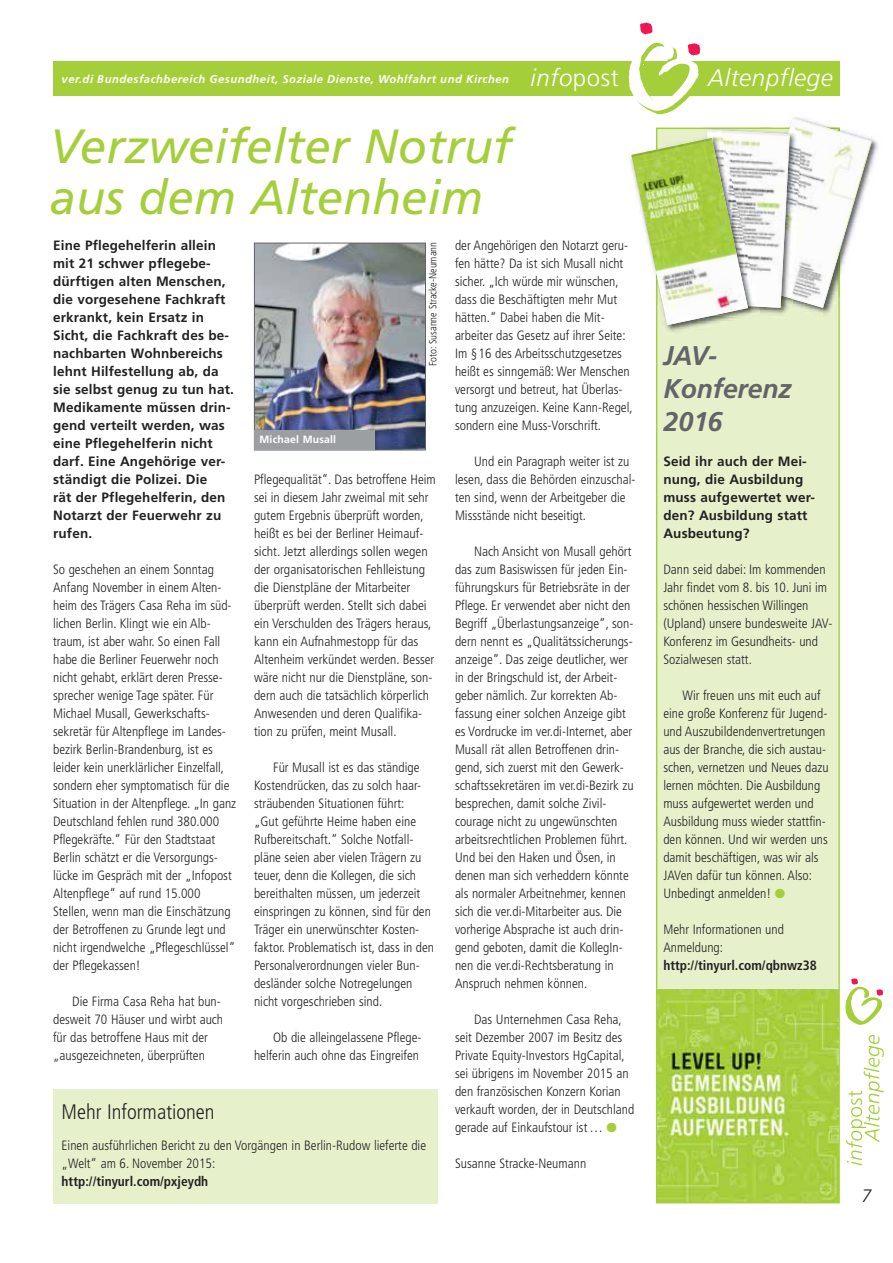
<style>
.page{position:relative;width:893px;height:1263px;background:#fff}
.page>*{position:absolute;margin:0;border:0;box-sizing:border-box;transform-origin:0 0}
.t1{font:italic 48px/51px "Frutiger LT";color:#a5cf3a}
.t2{font:italic 700 27px/33px "Frutiger LT";letter-spacing:-.005em;color:#626467}
.t3{font:italic 300 24px "Frutiger LT";letter-spacing:.025em;color:#fff}
.t4{font:300 condensed 21px "Frutiger LT";color:#232122}
.t5{font:italic 300 18px "Frutiger LT";color:#232122}
.t6{font:300 condensed 13.5px/18px "Frutiger LT";color:#232122}
.t7{font:700 13.5px/18px "Frutiger LT";letter-spacing:.01em;color:#232122}
.t8{font:700 condensed 13.5px "Frutiger LT";color:#232122}
.t9{font:italic 700 11.25px "Frutiger LT";letter-spacing:.045em;color:#fff}
.t10{font:300 condensed 10.5px "Frutiger LT";color:#232122}
.t11{font:700 10.5px "Frutiger LT";letter-spacing:.015em;color:#fff}
.s1{font-weight:300;font-size:24px}
.s2{font-weight:300;font-style:normal;font-size:24px}
</style>
<div class="page">
<div style="left:53px;top:62px;width:787px;height:34px;background:#a5cf3a"></div>
<svg style="left:845px;top:978px;width:38px;height:47px"></svg>
<svg style="left:846px;top:1035px;width:38px;height:130px"></svg>
<div style="left:53px;top:1089px;width:385px;height:115px;background:#e6f1cc"></div>
<div style="left:657px;top:129px;width:181px;height:1073px;background:#e6f1cc"></div>
<div style="left:656px;top:128px;width:184px;height:1075px;border:2px solid #a5cf3a"></div>
<img style="left:872px;top:139px;width:7px;height:28px">
<img style="left:657px;top:325px;width:44px;height:13px">
<svg style="left:629px;top:22px;width:243px;height:303px"></svg>
<img style="left:631px;top:138px;width:117px;height:187px">
<img style="left:657px;top:989px;width:181px;height:213px">
<img style="left:256px;top:245px;width:168px;height:203px">
<div style="left:254px;top:243px;width:172px;height:207px;border:1px solid #626467"></div>
<div style="left:255px;top:430px;width:120px;height:20px;background:#9c9fa2"></div>
<p class="t9" style="left:62px;top:75px;width:559px">ver.di Bundesfachbereich Gesundheit, Soziale Dienste, Wohlfahrt und Kirchen <span class="s1">info</span><span class="s2">post</span></p>
<h3 class="t3" style="left:708px;top:68px;width:126px">Altenpflege</h3>
<h1 class="t1" style="left:50px;top:124px;width:463px">Verzweifelter Notruf aus dem Altenheim</h1>
<p class="t7" style="left:53px;top:238px;width:182px">Eine Pflegehelferin allein mit 21 schwer pflegebe&shy;dürftigen alten Menschen, die vorgesehene Fachkraft erkrankt, kein Ersatz in<br>Sicht, die Fachkraft des be - nachbarten Wohn be reichs lehnt Hilfestellung ab, da sie selbst genug zu tun hat.<br>Medikamente müssen drin&shy;gend verteilt werden, was eine Pflege helferin nicht darf. Eine Angehörige ver&shy;ständigt die Polizei. Die<br>rät der Pflegehelferin, den<br>Not arzt der Feuerwehr zu rufen.</p>
<p class="t6" style="left:53px;top:562px;width:185px">So geschehen an einem Sonntag Anfang November in einem Alten - heim des Trägers Casa Reha im süd&shy;lichen Berlin. Klingt wie ein Alb - traum, ist aber wahr. So einen Fall habe die Berliner Feuerwehr noch nicht ge habt, erklärt deren Presse - sprecher wenige Tage später. Für Michael Musall, Gewerkschafts - sekretär für Altenpflege im Landes - bezirk Berlin-Brandenburg, ist es leider kein unerklärlicher Einzelfall, sondern eher symptomatisch für die Situation in der Altenpflege. „In ganz Deutsch land fehlen rund 380.000<br>Pflege kräfte.“ Für den Stadtstaat Berlin schätzt er die Versorgungs - lücke im Gespräch mit der „Infopost Alten pflege“ auf rund 15.000<br>Stellen, wenn man die Einschätzung der Betroffenen zu Grunde legt und nicht irgendwelche „Pflegeschlüssel“ der Pflegekassen!</p>
<p class="t6" style="left:53px;top:994px;width:172px;text-indent:19px">Die Firma Casa Reha hat bun&shy;desweit 70 Häuser und wirbt auch für das betroffene Haus mit der „aus gezeichneten, überprüften</p>
<p class="t6" style="left:455px;top:238px;width:179px">der Angehörigen den Notarzt geru&shy;fen hätte? Da ist sich Musall nicht sicher. „Ich würde mir wünschen, dass die Beschäftigten mehr Mut hätten.“ Dabei haben die Mit - arbeiter das Gesetz auf ihrer Seite:<br>Im §16 des Arbeits schutz gesetzes heißt es sinngemäß: Wer Menschen versorgt und betreut, hat Überlas - tung anzuzeigen. Keine Kann-Regel, sondern eine Muss-Vorschrift.</p>
<p class="t6" style="left:455px;top:454px;width:182px;text-indent:19px">Und ein Paragraph weiter ist zu lesen, dass die Behörden einzuschal&shy;ten sind, wenn der Arbeitgeber die Missstände nicht beseitigt.</p>
<p class="t6" style="left:455px;top:544px;width:180px;text-indent:19px">Nach Ansicht von Musall gehört das zum Basis wissen für jeden Ein - führungs kurs für Betriebsräte in der Pflege. Er verwendet aber nicht den Begriff „Überlastungsanzeige“, son&shy;dern nennt es „Qualitätssiche rungs - anzeige“. Das zeige deutlicher, wer in der Bringschuld ist, der Arbeit - geber nämlich. Zur korrekten Ab - fassung einer solchen Anzeige gibt es Vordrucke im ver.di-Internet, aber Musall rät allen Betroffenen drin&shy;gend, sich zuerst mit den Ge werk - schaftssekretären im ver.di-Bezirk zu besprechen, damit solche Zivil - courage nicht zu ungewünschten arbeitsrechtlichen Problemen führt.<br>Und bei den Haken und Ösen, in denen man sich verheddern könnte als normaler Arbeitnehmer, kennen sich die ver.di-Mitarbeiter aus. Die vorherige Absprache ist auch drin&shy;gend geboten, damit die Kolle gIn - nen die ver.di-Rechts beratung in Anspruch nehmen können.</p>
<p class="t6" style="left:455px;top:1011px;width:181px;text-indent:19px">Das Unternehmen Casa Reha, seit Dezember 2007 im Besitz des<br>Private Equity-Investors HgCapital, sei übrigens im November 2015 an den französischen Konzern Korian verkauft worden, der in Deutschland gerade auf Einkaufstour ist …</p>
<p class="t6" style="left:455px;top:1155px;width:133px">Susanne Stracke-Neumann</p>
<p class="t10" style="left:429px;top:366px;width:125px;rotate:-90deg">Foto: Susanne Stracke-Neumann</p>
<p class="t11" style="left:260px;top:435px;width:78px">Michael Musall</p>
<p class="t6" style="left:254px;top:472px;width:183px">Pflegequalität“. Das betroffene Heim sei in diesem Jahr zweimal mit sehr gutem Ergebnis überprüft worden, heißt es bei der Berliner Heimauf - sicht. Jetzt allerdings sollen wegen der organisatorischen Fehlleistung die Dienstpläne der Mitarbeiter überprüft werden. Stellt sich dabei ein Verschulden des Trägers heraus, kann ein Aufnahmestopp für das Altenheim verkündet werden. Besser wäre nicht nur die Dienstpläne, son&shy;dern auch die tatsächlich körperlich Anwesenden und deren Qualifi ka - tion zu prüfen, meint Musall.</p>
<p class="t6" style="left:254px;top:760px;width:182px;text-indent:19px">Für Musall ist es das ständige Kostendrücken, das zu solch haar&shy;sträubenden Situationen führt:<br>„Gut geführte Heime haben eine Rufbereitschaft.“ Solche Notfall - pläne seien aber vielen Trägern zu teuer, denn die Kollegen, die sich bereithalten müssen, um jederzeit einspringen zu können, sind für den Träger ein unerwünschter Kosten - faktor. Problematisch ist, dass in den Personalverordnungen vieler Bun - des länder solche Notregelungen nicht vorgeschrieben sind.</p>
<p class="t6" style="left:254px;top:1030px;width:169px;text-align:right">Ob die alleingelassene Pflege - helferin auch ohne das Eingreifen</p>
<h3 class="t4" style="left:62px;top:1103px;width:154px">Mehr Informationen</h3>
<p class="t6" style="left:62px;top:1138px;width:366px">Einen ausführlichen Bericht zu den Vorgängen in Berlin-Rudow lieferte die „Welt“ am 6. November 2015:</p>
<p class="t8" style="left:62px;top:1176px;width:148px">http://tinyurl.com/pxjeydh</p>
<h2 class="t2" style="left:663px;top:341px;width:130px">JAV-<br>Konferenz<br>2016</h2>
<p class="t7" style="left:663px;top:454px;width:153px">Seid ihr auch der Mei - nung, die Ausbildung muss aufgewertet wer&shy;den? Ausbildung statt<br>Ausbeutung?</p>
<p class="t6" style="left:663px;top:562px;width:171px">Dann seid dabei: Im kommenden<br>Jahr findet vom 8. bis 10. Juni im schönen hessischen Willingen (Upland) unsere bundesweite JAV-<br>Konferenz im Gesundheits- und<br>Sozialwesen statt.</p>
<p class="t6" style="left:663px;top:688px;width:167px;text-indent:19px">Wir freuen uns mit euch auf eine große Konferenz für Jugend&shy;und Auszubildendenvertretungen aus der Branche, die sich austau&shy;schen, vernetzen und Neues dazu lernen möchten. Die Ausbildung muss aufgewertet werden und<br>Ausbildung muss wieder stattfin&shy;den können. Und wir werden uns damit beschäftigen, was wir als<br>JAVen dafür tun können. Also:<br>Unbedingt anmelden!</p>
<p class="t6" style="left:663px;top:921px;width:122px">Mehr Informationen und<br>An meldung:</p>
<p class="t8" style="left:663px;top:960px;width:155px">http://tinyurl.com/qbnwz38</p>
<h3 class="t5" style="left:861px;top:1188px;width:12px">7</h3>
</div>
